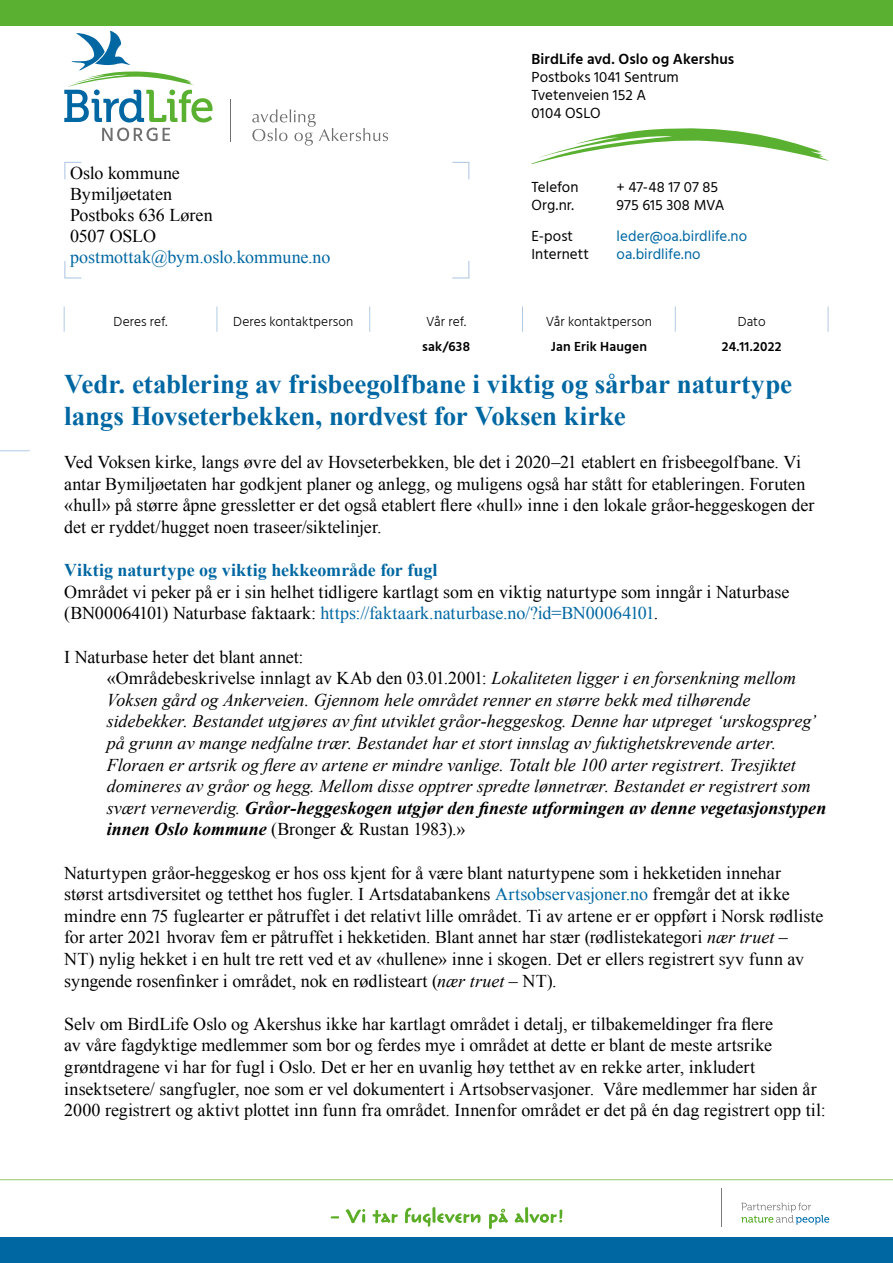
<style>
.page{position:relative;width:893px;height:1263px;background:#fff}
.page>*{position:absolute;margin:0;border:0;box-sizing:border-box;transform-origin:0 0}
.t1{font:700 27px/32.4px "Times New Roman";letter-spacing:-.005em;color:#0067a2}
.t2{font:18px/21.6px "Times New Roman";color:#000}
.t3{font:italic 18px/21.6px "Times New Roman";color:#000}
.t4{font:700 18px "Times New Roman";letter-spacing:.005em;color:#0067a2}
.t5{font:18px "Times New Roman";letter-spacing:-.005em;color:#0067a2}
.t6{font:15px/18px "Hind Madurai";letter-spacing:.005em;color:#000}
.t7{font:15px "Hind Madurai";letter-spacing:.005em;color:#0067a2}
.t8{font:600 15px "Hind Madurai";letter-spacing:.005em;color:#000}
.t9{font:300 13.5px "Hind Madurai";letter-spacing:.005em;color:#000}
.t10{font:600 13.5px "Hind Madurai";letter-spacing:.01em;color:#000}
.s1{color:#0067a2}
.s2{font-style:normal}
.s3{font-weight:700}
.s4{font-style:italic}
</style>
<div class="page">
<div style="left:0;top:1237px;width:893px;height:26px;background:#0067a2"></div>
<div style="left:0;top:0;width:893px;height:26px;background:#5ab031"></div>
<svg style="left:741px;top:1203px;width:88px;height:22px"></svg>
<hr style="left:721px;top:1188px;width:1px;height:39px;background:#7b7b7b">
<svg style="left:331px;top:1209px;width:34px;height:14px"></svg>
<svg style="left:372px;top:1210px;width:26px;height:13px"></svg>
<svg style="left:405px;top:1207px;width:76px;height:20px"></svg>
<svg style="left:489px;top:1209px;width:19px;height:20px"></svg>
<svg style="left:515px;top:1207px;width:47px;height:16px"></svg>
<svg style="left:531px;top:128px;width:298px;height:36px"></svg>
<hr style="left:231px;top:99px;width:1px;height:42px;background:#706f6f">
<svg style="left:252px;top:109px;width:136px;height:37px"></svg>
<svg style="left:64px;top:31px;width:149px;height:110px"></svg>
<svg style="left:64px;top:306px;width:1px;height:26px"></svg>
<svg style="left:217px;top:306px;width:1px;height:26px"></svg>
<svg style="left:369px;top:306px;width:1px;height:26px"></svg>
<svg style="left:522px;top:306px;width:1px;height:26px"></svg>
<svg style="left:675px;top:306px;width:1px;height:26px"></svg>
<svg style="left:828px;top:306px;width:1px;height:26px"></svg>
<hr style="left:0;top:1179px;width:893px;height:1px;background:#a1cb79">
<svg style="left:64px;top:162px;width:17px;height:17px"></svg>
<svg style="left:452px;top:162px;width:17px;height:17px"></svg>
<svg style="left:64px;top:261px;width:17px;height:18px"></svg>
<svg style="left:452px;top:261px;width:17px;height:18px"></svg>
<hr style="left:0;top:450px;width:30px;height:1px;background:#b3cae4">
<p class="t2" style="left:70px;top:163px;width:144px;line-height:21px">Oslo kommune<br>Bymiljøetaten<br>Postboks 636 Løren<br>0507 OSLO</p>
<p class="t5" style="left:70px;top:245px;width:262px">postmottak@bym.oslo.kommune.no</p>
<p class="t8" style="left:531px;top:50px;width:204px">BirdLife avd. Oslo og Akershus</p>
<p class="t6" style="left:531px;top:69px;width:149px">Postboks 1041 Sentrum<br>Tvetenveien 152 A<br>0104 OSLO</p>
<p class="t6" style="left:531px;top:179px;width:49px">Telefon</p>
<p class="t6" style="left:617px;top:179px;width:103px">+ 47-48 17 07 85</p>
<p class="t6" style="left:531px;top:197px;width:44px">Org.nr.</p>
<p class="t6" style="left:617px;top:197px;width:109px">975 615 308 MVA</p>
<p class="t6" style="left:531px;top:227px;width:43px">E-post</p>
<p class="t7" style="left:617px;top:227px;width:132px">leder@oa.birdlife.no</p>
<p class="t6" style="left:531px;top:245px;width:59px">Internett</p>
<p class="t7" style="left:617px;top:245px;width:86px">oa.birdlife.no</p>
<p class="t9" style="left:114px;top:313px;width:55px">Deres ref.</p>
<p class="t9" style="left:233px;top:313px;width:122px">Deres kontaktperson</p>
<p class="t9" style="left:426px;top:313px;width:41px">Vår ref.</p>
<p class="t9" style="left:546px;top:313px;width:108px">Vår kontaktperson</p>
<p class="t9" style="left:738px;top:313px;width:29px">Dato</p>
<p class="t10" style="left:422px;top:338px;width:49px">sak/638</p>
<p class="t10" style="left:551px;top:338px;width:98px">Jan Erik Haugen</p>
<p class="t10" style="left:722px;top:338px;width:61px">24.11.2022</p>
<h1 class="t1" style="left:64px;top:367px;width:729px">Vedr. etablering av frisbeegolfbane i viktig og sårbar naturtype langs Hovseterbekken, nordvest for Voksen kirke</h1>
<p class="t2" style="left:64px;top:451px;width:752px">Ved Voksen kirke, langs øvre del av Hovseterbekken, ble det i 2020–21 etablert en frisbeegolfbane. Vi antar Bymiljøetaten har godkjent planer og anlegg, og muligens også har stått for etableringen. Foruten «hull» på større åpne gressletter er det også etablert flere «hull» inne i den lokale gråor-heggeskogen der det er ryddet/hugget noen traseer/siktelinjer.</p>
<p class="t4" style="left:64px;top:558px;width:375px">Viktig naturtype og viktig hekkeområde for fugl</p>
<p class="t2" style="left:64px;top:581px;width:727px">Området vi peker på er i sin helhet tidligere kartlagt som en viktig naturtype som inngår i Naturbase (BN00064101) Naturbase faktaark: <span class="s1">https://faktaark.naturbase.no/?id=BN00064101</span>.</p>
<p class="t3" style="left:107px;top:645px;width:721px;text-indent:-43px"><span class="s2">I Naturbase heter det blant annet:<br>«Områdebeskrivelse innlagt av KAb den 03.01.2001:</span> Lokaliteten ligger i en forsenkning mellom Voksen gård og Ankerveien. Gjennom hele området renner en større bekk med tilhørende sidebekker. Bestandet utgjøres av fint utviklet gråor-heggeskog. Denne har utpreget ‘urskogspreg’ på grunn av mange nedfalne trær. Bestandet har et stort innslag av fuktighetskrevende arter.<br>Floraen er artsrik og flere av artene er mindre vanlige. Totalt ble 100 arter registrert. Tresjiktet domineres av gråor og hegg. Mellom disse opptrer spredte lønnetrær. Bestandet er registrert som svært verneverdig. <span class="s3">Gråor-heggeskogen utgjør den fineste utformingen av denne vegetasjonstypen innen Oslo kommune</span> <span class="s2">(Bronger &amp; Rustan 1983).»</span></p>
<p class="t2" style="left:64px;top:861px;width:761px">Naturtypen gråor-heggeskog er hos oss kjent for å være blant naturtypene som i hekketiden innehar størst artsdiversitet og tetthet hos fugler. I Artsdatabankens <span class="s1">Artsobservasjoner.no</span> fremgår det at ikke mindre enn 75 fuglearter er påtruffet i det relativt lille området. Ti av artene er er oppført i Norsk rødliste for arter 2021 hvorav fem er påtruffet i hekketiden. Blant annet har stær (rødlistekategori <span class="s4">nær truet</span> –<br>NT) nylig hekket i en hult tre rett ved et av «hullene» inne i skogen. Det er ellers registrert syv funn av syngende rosenfinker i området, nok en rødlisteart (<span class="s4">nær truet</span> – NT).</p>
<p class="t2" style="left:64px;top:1013px;width:763px">Selv om BirdLife Oslo og Akershus ikke har kartlagt området i detalj, er tilbakemeldinger fra flere<br>av våre fagdyktige medlemmer som bor og ferdes mye i området at dette er blant de meste artsrike grøntdragene vi har for fugl i Oslo. Det er her en uvanlig høy tetthet av en rekke arter, inkludert insektsetere/ sangfugler, noe som er vel dokumentert i Artsobservasjoner. Våre medlemmer har siden år 2000 registrert og aktivt plottet inn funn fra området. Innenfor området er det på én dag registrert opp til:</p>
</div>
